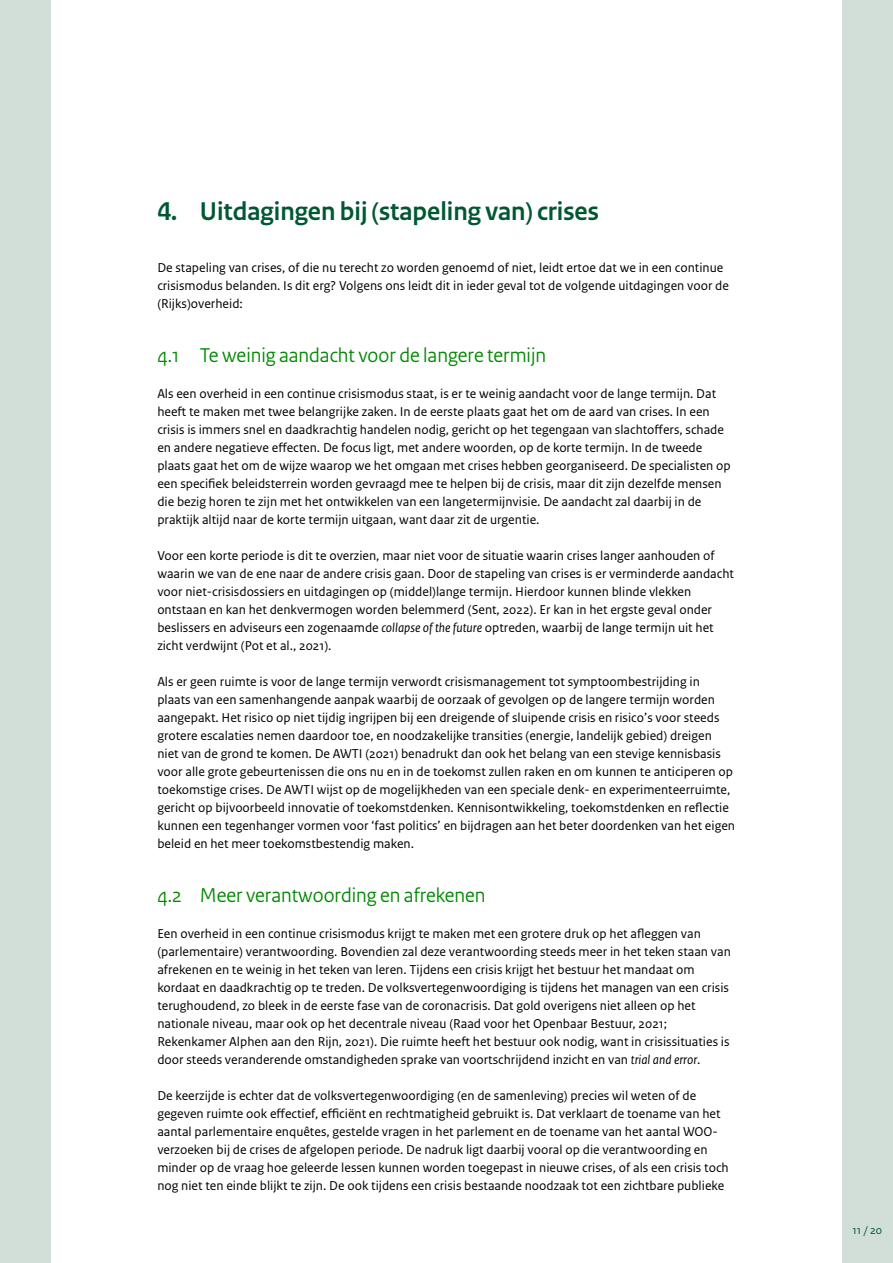
<style>
.page{position:relative;width:893px;height:1263px;background:#d1dfd8}
.page>*{position:absolute;margin:0;border:0;box-sizing:border-box;transform-origin:0 0}
.H2_03_RO_Kop{font:700 27px "Rijksoverheid Sans Heading";color:#005832}
.H3_04_RO_Paragraafko{font:21px "Rijksoverheid Sans Heading";color:#080}
.P_10_RO_Broodtekst_S{font:13.5px/18px "Rijksoverheid Sans Text";color:#000}
.t1{font:12px "Rijksoverheid Sans Text";color:#005832}
.s1{font-style:italic}
</style>
<div class="page">
<div style="left:51px;top:0;width:791px;height:1263px;background:#fff"></div>
<h2 class="H2_03_RO_Kop" style="left:157px;top:196px;width:443px">4. Uitdagingen bij (stapeling van) crises</h2>
<p class="P_10_RO_Broodtekst_S" style="left:157px;top:259px;width:573px">De stapeling van crises, of die nu terecht zo worden genoemd of niet, leidt ertoe dat we in een continue crisismodus belanden. Is dit erg? Volgens ons leidt dit in ieder geval tot de volgende uitdagingen voor de (Rijks)overheid:</p>
<h3 class="H3_04_RO_Paragraafko" style="left:157px;top:343px;width:390px">4.1 Te weinig aandacht voor de langere termijn</h3>
<p class="P_10_RO_Broodtekst_S" style="left:157px;top:385px;width:575px">Als een overheid in een continue crisismodus staat, is er te weinig aandacht voor de lange termijn. Dat heeft te maken met twee belangrijke zaken. In de eerste plaats gaat het om de aard van crises. In een crisis is immers snel en daadkrachtig handelen nodig, gericht op het tegengaan van slachtoffers, schade en andere negatieve effecten. De focus ligt, met andere woorden, op de korte termijn. In de tweede plaats gaat het om de wijze waarop we het omgaan met crises hebben georganiseerd. De specialisten op een specifiek beleidsterrein worden gevraagd mee te helpen bij de crisis, maar dit zijn dezelfde mensen die bezig horen te zijn met het ontwikkelen van een langetermijnvisie. De aandacht zal daarbij in de praktijk altijd naar de korte termijn uitgaan, want daar zit de urgentie.</p>
<p class="P_10_RO_Broodtekst_S" style="left:157px;top:547px;width:578px">Voor een korte periode is dit te overzien, maar niet voor de situatie waarin crises langer aanhouden of waarin we van de ene naar de andere crisis gaan. Door de stapeling van crises is er verminderde aandacht voor niet-crisisdossiers en uitdagingen op (middel)lange termijn. Hierdoor kunnen blinde vlekken ontstaan en kan het denkvermogen worden belemmerd (Sent, 2022). Er kan in het ergste geval onder beslissers en adviseurs een zogenaamde <span class="s1">collapse of the future</span> optreden, waarbij de lange termijn uit het zicht verdwijnt (Pot et al., 2021).</p>
<p class="P_10_RO_Broodtekst_S" style="left:157px;top:673px;width:579px">Als er geen ruimte is voor de lange termijn verwordt crisismanagement tot symptoombestrijding in plaats van een samenhangende aanpak waarbij de oorzaak of gevolgen op de langere termijn worden aangepakt. Het risico op niet tijdig ingrijpen bij een dreigende of sluipende crisis en risico’s voor steeds grotere escalaties nemen daardoor toe, en noodzakelijke transities (energie, landelijk gebied) dreigen niet van de grond te komen. De AWTI (2021) benadrukt dan ook het belang van een stevige kennisbasis voor alle grote gebeurtenissen die ons nu en in de toekomst zullen raken en om kunnen te anticiperen op toekomstige crises. De AWTI wijst op de mogelijkheden van een speciale denk- en experimenteerruimte, gericht op bijvoorbeeld innovatie of toekomstdenken. Kennisontwikkeling, toekomstdenken en reflectie kunnen een tegenhanger vormen voor ‘fast politics’ en bijdragen aan het beter doordenken van het eigen beleid en het meer toekomstbestendig maken.</p>
<h3 class="H3_04_RO_Paragraafko" style="left:157px;top:883px;width:330px">4.2 Meer verantwoording en afrekenen</h3>
<p class="P_10_RO_Broodtekst_S" style="left:157px;top:925px;width:575px">Een overheid in een continue crisismodus krijgt te maken met een grotere druk op het afleggen van (parlementaire) verantwoording. Bovendien zal deze verantwoording steeds meer in het teken staan van afrekenen en te weinig in het teken van leren. Tijdens een crisis krijgt het bestuur het mandaat om kordaat en daadkrachtig op te treden. De volksvertegenwoordiging is tijdens het managen van een crisis terughoudend, zo bleek in de eerste fase van de coronacrisis. Dat gold overigens niet alleen op het nationale niveau, maar ook op het decentrale niveau (Raad voor het Openbaar Bestuur, 2021; Rekenkamer Alphen aan den Rijn, 2021). Die ruimte heeft het bestuur ook nodig, want in crisissituaties is door steeds veranderende omstandigheden sprake van voortschrijdend inzicht en van <span class="s1">trial and error</span>.</p>
<p class="P_10_RO_Broodtekst_S" style="left:157px;top:1087px;width:573px">De keerzijde is echter dat de volksvertegenwoordiging (en de samenleving) precies wil weten of de gegeven ruimte ook effectief, efficiënt en rechtmatigheid gebruikt is. Dat verklaart de toename van het aantal parlementaire enquêtes, gestelde vragen in het parlement en de toename van het aantal WOO&shy;verzoeken bij de crises de afgelopen periode. De nadruk ligt daarbij vooral op die verantwoording en minder op de vraag hoe geleerde lessen kunnen worden toegepast in nieuwe crises, of als een crisis toch nog niet ten einde blijkt te zijn. De ook tijdens een crisis bestaande noodzaak tot een zichtbare publieke</p>
<p class="t1" style="left:853px;top:1223px;width:31px">11 / 20</p>
</div>
